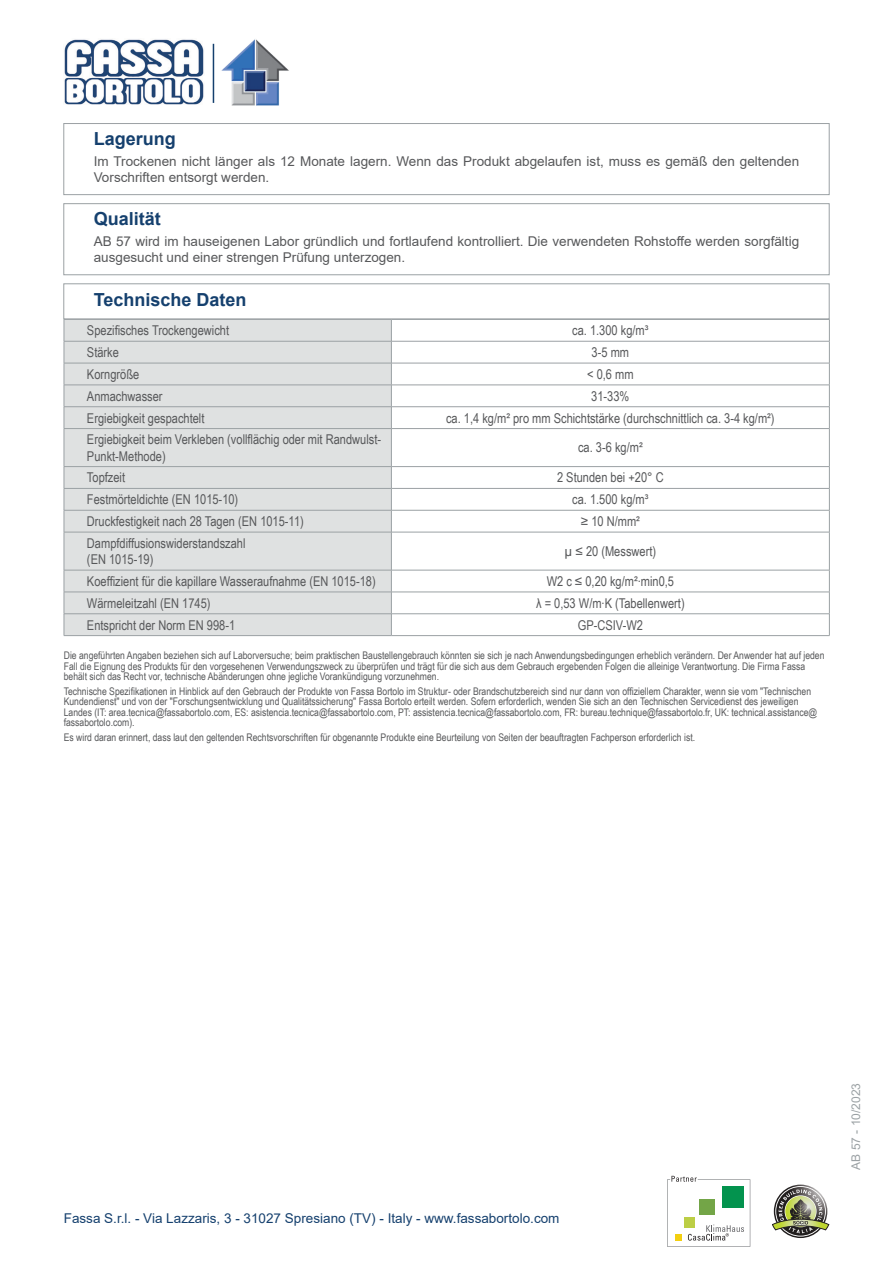
<style>
.page{position:relative;width:893px;height:1263px;background:#fff}
.page>*{position:absolute;margin:0;border:0;box-sizing:border-box;transform-origin:0 0}
.Titolo{font:700 18px "Arial";color:#15406e}
.normale_sx{font:13.5px/16.2px "Arial Narrow";color:#57585a}
.normale_centrato{font:13.5px "Arial Narrow";color:#57585a}
.Qualita{font:13.5px/16.2px "Arial";color:#57585a}
.Conservazione{font:13.5px/16.2px "Arial";color:#57585a}
.t1{font:13.5px "Arial";color:#15406e}
.t2{font:12px "Arial";color:#9ba1a4}
.Disclaimer{font:10.5px/10.5px "Arial Narrow";color:#57585a}
</style>
<div class="page">
<div style="left:64px;top:123px;width:765px;height:72px;border:1px solid #9ba1a4"></div>
<div style="left:64px;top:203px;width:765px;height:72px;border:1px solid #9ba1a4"></div>
<div style="left:64px;top:284px;width:765px;height:35px;border:1px solid #9ba1a4"></div>
<div style="left:65px;top:320px;width:326px;height:315px;background:#dfe1e1"></div>
<hr style="left:64px;top:319px;width:327px;height:1px;background:#9ba1a4">
<hr style="left:391px;top:319px;width:439px;height:1px;background:#9ba1a4">
<hr style="left:64px;top:341px;width:327px;height:1px;background:#9ba1a4">
<hr style="left:391px;top:341px;width:439px;height:1px;background:#9ba1a4">
<hr style="left:64px;top:363px;width:327px;height:1px;background:#9ba1a4">
<hr style="left:391px;top:363px;width:439px;height:1px;background:#9ba1a4">
<hr style="left:64px;top:385px;width:327px;height:1px;background:#9ba1a4">
<hr style="left:391px;top:385px;width:439px;height:1px;background:#9ba1a4">
<hr style="left:64px;top:406px;width:327px;height:1px;background:#9ba1a4">
<svg style="left:64px;top:320px;width:1px;height:108px"></svg>
<hr style="left:391px;top:406px;width:439px;height:1px;background:#9ba1a4">
<svg style="left:391px;top:320px;width:1px;height:108px"></svg>
<svg style="left:829px;top:320px;width:1px;height:108px"></svg>
<hr style="left:64px;top:428px;width:327px;height:1px;background:#9ba1a4">
<hr style="left:64px;top:429px;width:1px;height:37px;background:#9ba1a4">
<hr style="left:391px;top:428px;width:439px;height:1px;background:#9ba1a4">
<hr style="left:391px;top:429px;width:1px;height:37px;background:#9ba1a4">
<hr style="left:829px;top:429px;width:1px;height:37px;background:#9ba1a4">
<hr style="left:64px;top:466px;width:327px;height:1px;background:#9ba1a4">
<hr style="left:391px;top:466px;width:439px;height:1px;background:#9ba1a4">
<hr style="left:64px;top:488px;width:327px;height:1px;background:#9ba1a4">
<hr style="left:391px;top:488px;width:439px;height:1px;background:#9ba1a4">
<hr style="left:64px;top:510px;width:327px;height:1px;background:#9ba1a4">
<svg style="left:64px;top:467px;width:1px;height:65px"></svg>
<hr style="left:391px;top:510px;width:439px;height:1px;background:#9ba1a4">
<svg style="left:391px;top:467px;width:1px;height:65px"></svg>
<svg style="left:829px;top:467px;width:1px;height:65px"></svg>
<hr style="left:64px;top:532px;width:327px;height:1px;background:#9ba1a4">
<hr style="left:64px;top:532px;width:1px;height:38px;background:#9ba1a4">
<hr style="left:391px;top:532px;width:439px;height:1px;background:#9ba1a4">
<hr style="left:391px;top:532px;width:1px;height:38px;background:#9ba1a4">
<hr style="left:829px;top:532px;width:1px;height:38px;background:#9ba1a4">
<hr style="left:64px;top:570px;width:327px;height:1px;background:#9ba1a4">
<hr style="left:391px;top:570px;width:439px;height:1px;background:#9ba1a4">
<hr style="left:64px;top:592px;width:327px;height:1px;background:#9ba1a4">
<hr style="left:391px;top:592px;width:439px;height:1px;background:#9ba1a4">
<hr style="left:64px;top:613px;width:327px;height:1px;background:#9ba1a4">
<svg style="left:64px;top:570px;width:1px;height:65px"></svg>
<hr style="left:64px;top:635px;width:327px;height:1px;background:#9ba1a4">
<hr style="left:391px;top:613px;width:439px;height:1px;background:#9ba1a4">
<svg style="left:391px;top:570px;width:1px;height:65px"></svg>
<svg style="left:829px;top:570px;width:1px;height:65px"></svg>
<hr style="left:391px;top:635px;width:439px;height:1px;background:#9ba1a4">
<svg style="left:667px;top:1176px;width:83px;height:71px"></svg>
<svg style="left:772px;top:1186px;width:57px;height:50px"></svg>
<img style="left:64px;top:39px;width:140px;height:66px">
<hr style="left:213px;top:44px;width:1px;height:59px;background:#15406e">
<img style="left:221px;top:39px;width:68px;height:67px">
<p class="Titolo" style="left:94px;top:126px;width:84px">Lagerung</p>
<p class="Conservazione" style="left:94px;top:153px;width:707px">Im Trockenen nicht länger als 12 Monate lagern. Wenn das Produkt abgelaufen ist, muss es gemäß den geltenden<br>Vorschriften entsorgt werden.</p>
<p class="Titolo" style="left:94px;top:206px;width:69px">Qualität</p>
<p class="Qualita" style="left:94px;top:233px;width:707px">AB 57 wird im hauseigenen Labor gründlich und fortlaufend kontrolliert. Die verwendeten Rohstoffe werden sorgfältig ausgesucht und einer strengen Prüfung unterzogen.</p>
<p class="Titolo" style="left:94px;top:287px;width:154px">Technische Daten</p>
<p class="normale_sx" style="left:87px;top:322px;width:144px">Spezifisches Trockengewicht</p>
<p class="normale_centrato" style="left:572px;top:321px;width:78px">ca. 1.300 kg/m³</p>
<p class="normale_sx" style="left:87px;top:344px;width:33px">Stärke</p>
<p class="normale_centrato" style="left:592px;top:342px;width:39px">3-5 mm</p>
<p class="normale_sx" style="left:87px;top:365px;width:54px">Korngröße</p>
<p class="normale_centrato" style="left:587px;top:364px;width:48px">&lt; 0,6 mm</p>
<p class="normale_sx" style="left:87px;top:387px;width:77px">Anmachwasser</p>
<p class="normale_centrato" style="left:591px;top:386px;width:40px">31-33%</p>
<p class="normale_sx" style="left:87px;top:409px;width:119px">Ergiebigkeit gespachtelt</p>
<p class="normale_centrato" style="left:446px;top:408px;width:330px">ca. 1,4 kg/m² pro mm Schichtstärke (durchschnittlich ca. 3-4 kg/m²)</p>
<p class="normale_sx" style="left:87px;top:431px;width:296px">Ergiebigkeit beim Verkleben (vollflächig oder mit Randwulst-<br>Punkt-Methode)</p>
<p class="normale_centrato" style="left:578px;top:438px;width:66px">ca. 3-6 kg/m²</p>
<p class="normale_sx" style="left:87px;top:469px;width:40px">Topfzeit</p>
<p class="normale_centrato" style="left:557px;top:468px;width:108px">2 Stunden bei +20° C</p>
<p class="normale_sx" style="left:87px;top:491px;width:153px">Festmörteldichte (EN 1015-10)</p>
<p class="normale_centrato" style="left:572px;top:490px;width:78px">ca. 1.500 kg/m³</p>
<p class="normale_sx" style="left:87px;top:513px;width:218px">Druckfestigkeit nach 28 Tagen (EN 1015-11)</p>
<p class="normale_centrato" style="left:581px;top:511px;width:61px">≥ 10 N/mm²</p>
<p class="normale_sx" style="left:87px;top:534px;width:160px">Dampfdiffusionswiderstandszahl</p>
<p class="normale_sx" style="left:87px;top:551px;width:68px">(EN 1015-19)</p>
<p class="normale_centrato" style="left:565px;top:541px;width:93px">µ ≤ 20 (Messwert)</p>
<p class="normale_sx" style="left:87px;top:573px;width:290px">Koeffizient für die kapillare Wasseraufnahme (EN 1015-18)</p>
<p class="normale_centrato" style="left:547px;top:571px;width:129px">W2 c ≤ 0,20 kg/m²∙min0,5</p>
<p class="normale_sx" style="left:87px;top:594px;width:125px">Wärmeleitzahl (EN 1745)</p>
<p class="normale_centrato" style="left:536px;top:593px;width:150px">λ = 0,53 W/m∙K (Tabellenwert)</p>
<p class="normale_sx" style="left:87px;top:616px;width:150px">Entspricht der Norm EN 998-1</p>
<p class="normale_centrato" style="left:578px;top:615px;width:67px">GP-CSIV-W2</p>
<p class="Disclaimer" style="left:64px;top:650px;width:762px">Die angeführten Angaben beziehen sich auf Laborversuche; beim praktischen Baustellengebrauch könnten sie sich je nach Anwendungsbedingungen erheblich verändern. Der Anwender hat auf jeden<br>Fall die Eignung des Produkts für den vorgesehenen Verwendungszweck zu überprüfen und trägt für die sich aus dem Gebrauch ergebenden Folgen die alleinige Verantwortung. Die Firma Fassa behält sich das Recht vor, technische Abänderungen ohne jegliche Vorankündigung vorzunehmen.</p>
<p class="Disclaimer" style="left:64px;top:685px;width:755px">Technische Spezifikationen in Hinblick auf den Gebrauch der Produkte von Fassa Bortolo im Struktur- oder Brandschutzbereich sind nur dann von offiziellem Charakter, wenn sie vom "Technischen Kundendienst" und von der "Forschungsentwicklung und Qualitätssicherung" Fassa Bortolo erteilt werden. Sofern erforderlich, wenden Sie sich an den Technischen Servicedienst des jeweiligen Landes (IT: area.tecnica@fassabortolo.com, ES: asistencia.tecnica@fassabortolo.com, PT: assistencia.tecnica@fassabortolo.com, FR: bureau.technique@fassabortolo.fr, UK: technical.assistance@ fassabortolo.com).</p>
<p class="Disclaimer" style="left:64px;top:732px;width:633px">Es wird daran erinnert, dass laut den geltenden Rechtsvorschriften für obgenannte Produkte eine Beurteilung von Seiten der beauftragten Fachperson erforderlich ist.</p>
<p class="t1" style="left:64px;top:1208px;width:497px">Fassa S.r.l. - Via Lazzaris, 3 - 31027 Spresiano (TV) - Italy - www.fassabortolo.com</p>
<p class="t2" style="left:848px;top:1170px;width:88px;rotate:-90deg">AB 57 - 10/2023</p>
</div>
